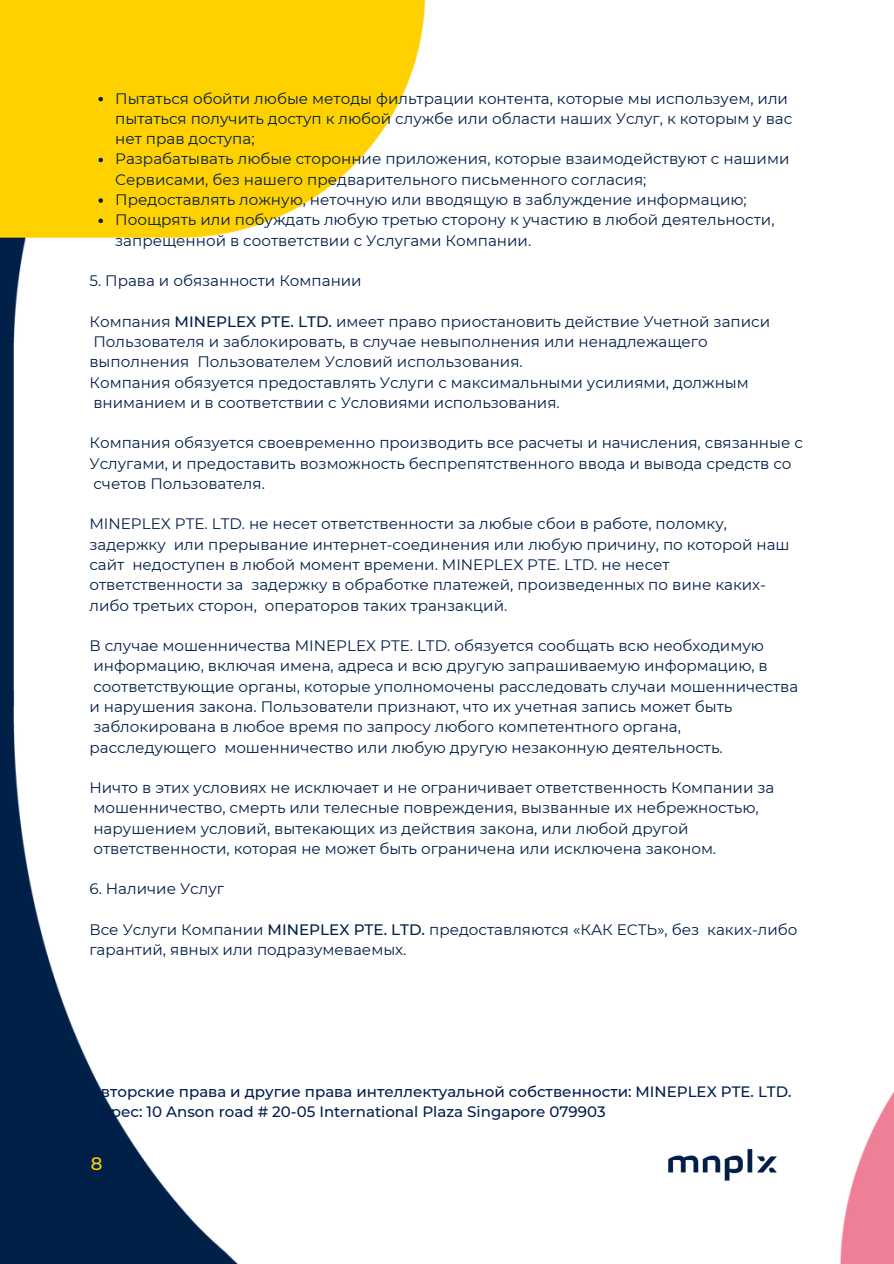
<style>
.page{position:relative;width:894px;height:1264px;background:#fff}
.page>*{position:absolute;margin:0;border:0;box-sizing:border-box;transform-origin:0 0}
.t1{font:500 18px "Montserrat";color:#fed000}
.t2{font:15.15px/20.2px "Montserrat";color:#021f47}
.t3{font:500 15px/20.2px "Montserrat";color:#021d4e}
.s1{font-weight:500}
</style>
<div class="page">
<img style="left:0;top:0;width:893px;height:1263px">
<img style="left:639px;top:1120px;width:166px;height:88px">
<svg style="left:98px;top:97px;width:5px;height:4px"></svg>
<svg style="left:98px;top:158px;width:5px;height:4px"></svg>
<svg style="left:98px;top:198px;width:5px;height:5px"></svg>
<svg style="left:98px;top:218px;width:5px;height:5px"></svg>
<p class="t2" style="left:115px;top:88px;width:678px">Пытаться обойти любые методы фильтрации контента, которые мы используем, или пытаться получить доступ к любой службе или области наших Услуг, к которым у вас нет прав доступа;</p>
<p class="t2" style="left:115px;top:149px;width:675px">Разрабатывать любые сторонние приложения, которые взаимодействуют с нашими<br>Сервисами, без нашего предварительного письменного согласия;</p>
<p class="t2" style="left:115px;top:189px;width:633px">Предоставлять ложную, неточную или вводящую в заблуждение информацию;</p>
<p class="t2" style="left:115px;top:210px;width:660px">Поощрять или побуждать любую третью сторону к участию в любой деятельности, запрещенной в соответствии с Услугами Компании.</p>
<p class="t2" style="left:89px;top:270px;width:274px">5. Права и обязанности Компании</p>
<p class="t2" style="left:89px;top:311px;width:682px">Компания <span class="s1">MINEPLEX PTE. LTD.</span> имеет право приостановить действие Учетной записи<br>Пользователя и заблокировать, в случае невыполнения или ненадлежащего выполнения Пользователем Условий использования.</p>
<p class="t2" style="left:89px;top:372px;width:660px">Компания обязуется предоставлять Услуги с максимальными усилиями, должным вниманием и в соответствии с Условиями использования.</p>
<p class="t2" style="left:89px;top:433px;width:714px">Компания обязуется своевременно производить все расчеты и начисления, связанные с<br>Услугами, и предоставить возможность беспрепятственного ввода и вывода средств со счетов Пользователя.</p>
<p class="t2" style="left:89px;top:514px;width:701px">MINEPLEX PTE. LTD. не несет ответственности за любые сбои в работе, поломку, задержку или прерывание интернет-соединения или любую причину, по которой наш сайт недоступен в любой момент времени. MINEPLEX PTE. LTD. не несет ответственности за задержку в обработке платежей, произведенных по вине каких&shy;либо третьих сторон, операторов таких транзакций.</p>
<p class="t2" style="left:89px;top:635px;width:710px">В случае мошенничества MINEPLEX PTE. LTD. обязуется сообщать всю необходимую информацию, включая имена, адреса и всю другую запрашиваемую информацию, в соответствующие органы, которые уполномочены расследовать случаи мошенничества и нарушения закона. Пользователи признают, что их учетная запись может быть заблокирована в любое время по запросу любого компетентного органа, расследующего мошенничество или любую другую незаконную деятельность.</p>
<p class="t2" style="left:89px;top:777px;width:686px">Ничто в этих условиях не исключает и не ограничивает ответственность Компании за мошенничество, смерть или телесные повреждения, вызванные их небрежностью, нарушением условий, вытекающих из действия закона, или любой другой ответственности, которая не может быть ограничена или исключена законом.</p>
<p class="t2" style="left:89px;top:878px;width:136px">6. Наличие Услуг</p>
<p class="t2" style="left:89px;top:919px;width:709px">Все Услуги Компании <span class="s1">MINEPLEX PTE. LTD.</span> предоставляются «КАК ЕСТЬ», без каких-либо гарантий, явных или подразумеваемых.</p>
<p class="t3" style="left:89px;top:1081px;width:703px">Авторские права и другие права интеллектуальной собственности: MINEPLEX PTE. LTD.<br>Адрес: 10 Anson road # 20-05 International Plaza Singapore 079903</p>
<p class="t1" style="left:91px;top:1152px;width:13px">8</p>
</div>
